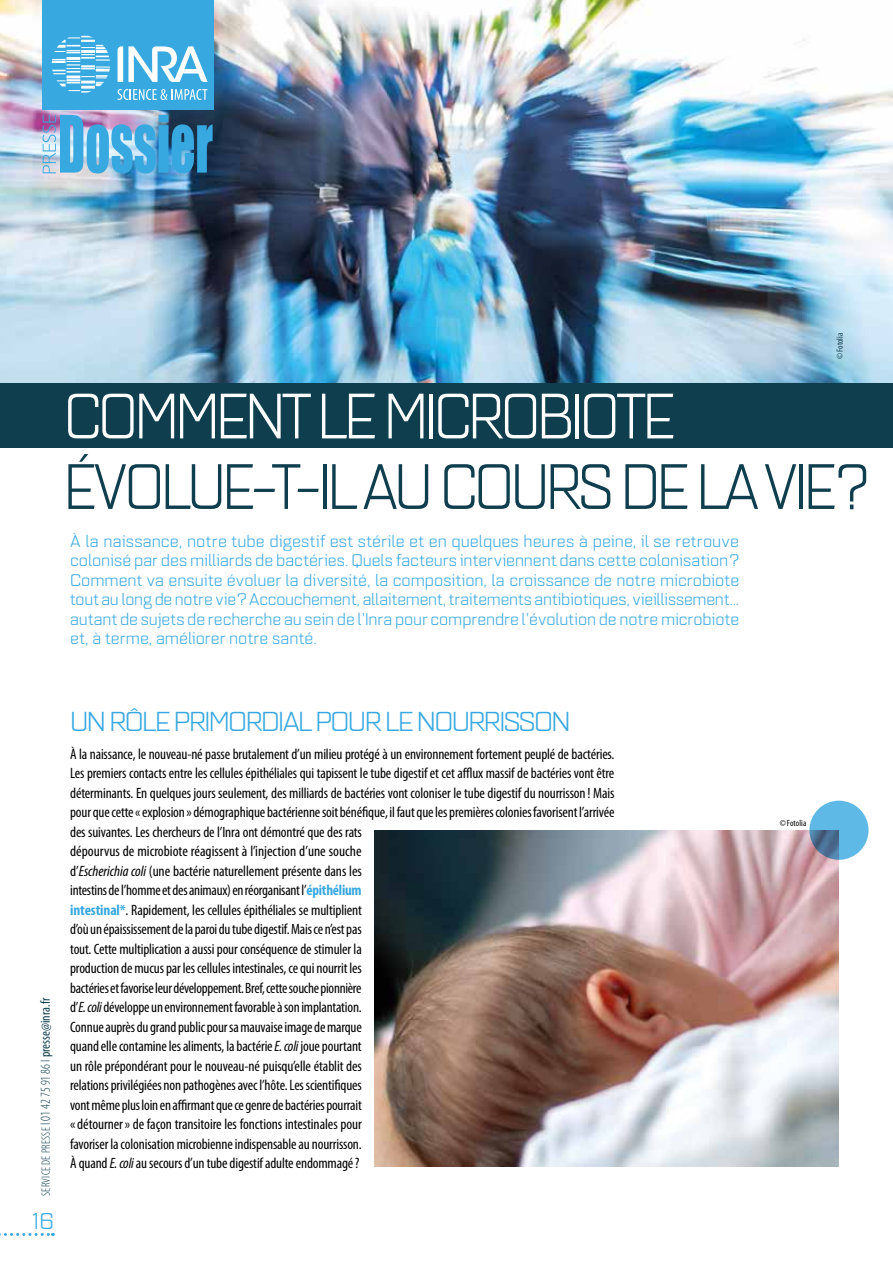
<style>
.page{position:relative;width:893px;height:1263px;background:#fff}
.page>*{position:absolute;margin:0;border:0;box-sizing:border-box;transform-origin:0 0}
.t1{font:63px "Quarca Ext Boo";letter-spacing:-.06em;color:#0f3e4e;scale:.9 1}
.t2{font:63px "Quarca Ext Boo";letter-spacing:-.06em;color:#fff;scale:.9 1}
.t3{font:27px "Quarca Ext Boo";letter-spacing:-.06em;color:#38a8e0}
.t4{font:22.5px "Quarca Ext Boo";color:#38a8e0}
.t5{font:16.5px/19.5px "Quarca Ext Boo";letter-spacing:.01em;color:#38a8e0;text-align:justify}
.t6{font:condensed 15px/19.5px "Myriad Pro";letter-spacing:-.01em;color:#000}
.t7{font:300 condensed 12px "Myriad Pro";letter-spacing:.02em;color:#0f3e4e}
.t8{font:condensed 9px "Myriad Pro";letter-spacing:.01em;color:#000}
.t9{font:condensed 9px "Myriad Pro";color:#0f3e4e}
.s1{font-size:13.5px}
.s2{font-weight:400;font-size:13.5px}
.s3{font-style:italic}
.s4{font-weight:700;color:#38a8e0}
</style>
<div class="page">
<svg style="left:0;top:1233px;width:53px;height:3px"></svg>
<img style="left:0;top:0;width:893px;height:383px">
<div style="left:43px;top:0;width:171px;height:110px;background:#38a8e0"></div>
<img style="left:43px;top:115px;width:170px;height:58px">
<svg style="left:118px;top:46px;width:90px;height:36px"></svg>
<svg style="left:52px;top:36px;width:58px;height:57px"></svg>
<svg style="left:117px;top:89px;width:90px;height:11px"></svg>
<div style="left:0;top:383px;width:893px;height:64px;background:#0f3e4e"></div>
<img style="left:375px;top:830px;width:464px;height:336px">
<svg style="left:809px;top:801px;width:59px;height:59px;background:#5ba6d0"></svg>
<p class="t9" style="left:835px;top:359px;width:27px;rotate:-90deg">©Fotolia</p>
<h1 class="t2" style="left:64px;top:379px;width:681px">COMMENT LE MICROBIOTE</h1>
<h1 class="t1" style="left:64px;top:450px;width:895px">ÉVOLUE-T-IL AU COURS DE LA VIE?</h1>
<p class="t5" style="left:70px;top:531px;width:671px">À la naissance, notre tube digestif est stérile et en quelques heures à peine, il se retrouve colonisé par des milliards de bactéries. Quels facteurs interviennent dans cette colonisation?<br>Comment va ensuite évoluer la diversité, la composition, la croissance de notre microbiote tout au long de notre vie? Accouchement, allaitement, traitements antibiotiques, vieillissement... autant de sujets de recherche au sein de l’Inra pour comprendre l’évolution de notre microbiote et, à terme, améliorer notre santé.</p>
<p class="t7" style="left:39px;top:1196px;width:199px;rotate:-90deg">SERVICE DE PRESSE <span class="s1">I 01 42 75 91 86 I</span> <span class="s2">presse@inra.fr</span></p>
<h3 class="t4" style="left:33px;top:1207px;width:23px">16</h3>
<h2 class="t3" style="left:70px;top:705px;width:502px">UN RÔLE PRIMORDIAL POUR LE NOURRISSON</h2>
<p class="t6" style="left:70px;top:744px;width:546px">À la naissance, le nouveau-né passe brutalement d’un milieu protégé à un environnement fortement peuplé de bactéries.<br>Les premiers contacts entre les cellules épithéliales qui tapissent le tube digestif et cet afflux massif de bactéries vont être déterminants. En quelques jours seulement, des milliards de bactéries vont coloniser le tube digestif du nourrisson ! Mais pour que cette «explosion » démographique bactérienne soit bénéfique, il faut que les premières colonies favorisent l’arrivée des suivantes. Les chercheurs de l’Inra ont démontré que des rats<br>dépourvus de microbiote réagissent à l’injection d’une souche<br>d’<span class="s3">Escherichia coli</span> (une bactérie naturellement présente dans les<br>intestins de l’homme et des animaux) en réorganisant l’<span class="s4">épithélium<br>intestinal*</span>. Rapidement, les cellules épithéliales se multiplient<br>d’où un épaississement de la paroi du tube digestif. Mais ce n’est pas<br>tout. Cette multiplication a aussi pour conséquence de stimuler la<br>production de mucus par les cellules intestinales, ce qui nourrit les<br>bactéries et favorise leur développement. Bref, cette souche pionnière<br>d’<span class="s3">E. coli</span> développe un environnement favorable à son implantation.<br>Connue auprès du grand public pour sa mauvaise image de marque<br>quand elle contamine les aliments, la bactérie <span class="s3">E. coli</span> joue pourtant<br>un rôle prépondérant pour le nouveau-né puisqu’elle établit des<br>relations privilégiées non pathogènes avec l’hôte. Les scientifiques<br>vont même plus loin en affirmant que ce genre de bactéries pourrait<br>«détourner» de façon transitoire les fonctions intestinales pour<br>favoriser la colonisation microbienne indispensable au nourrisson.<br>À quand <span class="s3">E. coli</span> au secours d’un tube digestif adulte endommagé?</p>
<p class="t8" style="left:780px;top:818px;width:28px">©Fotolia</p>
</div>
